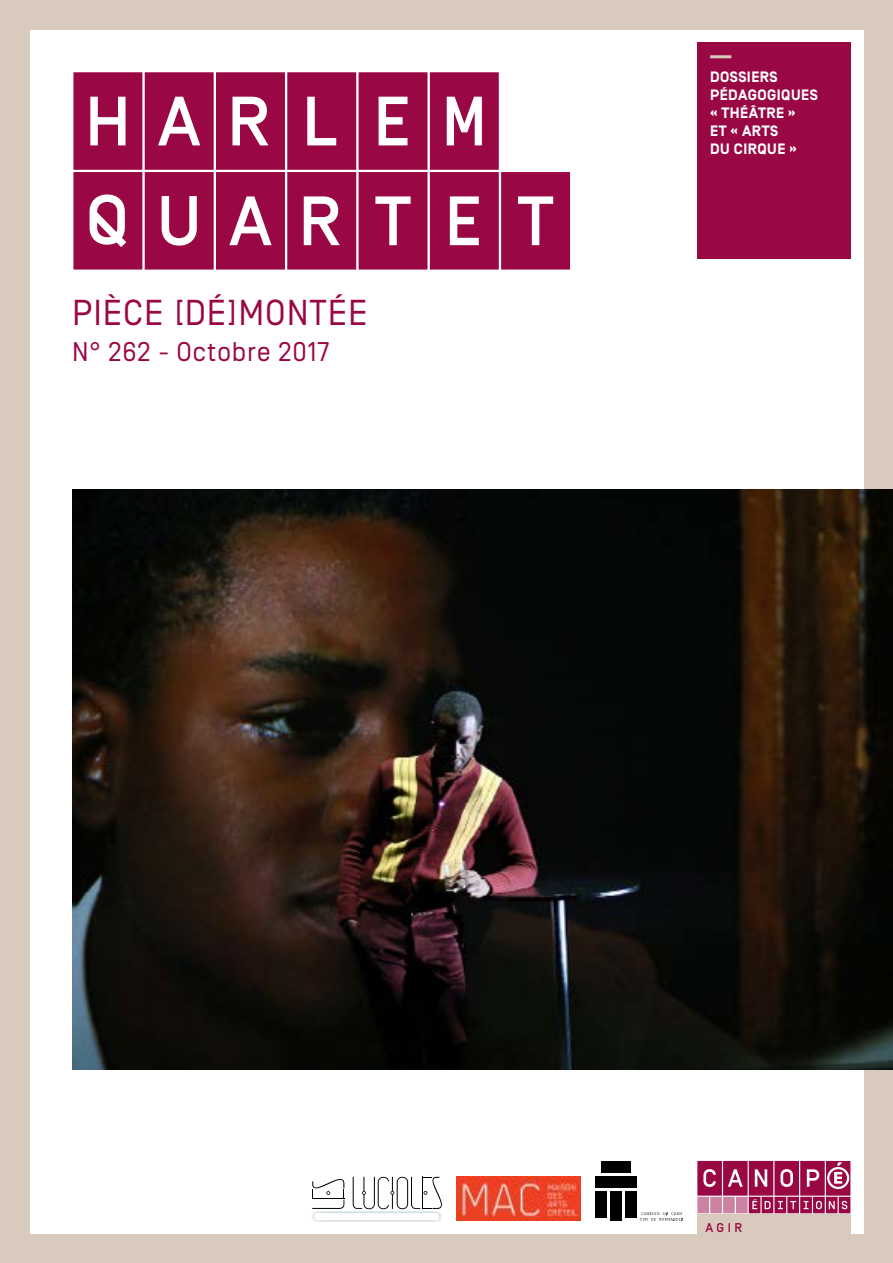
<style>
.page{position:relative;width:893px;height:1263px;background:#d8cabd}
.page>*{position:absolute;margin:0;border:0;box-sizing:border-box;transform-origin:0 0}
.Titre_livre{font:500 97.5px "Simplon CNDP";color:#9a0745}
.Complement_titre{font:36px "Simplon BP Regular";letter-spacing:.025em;color:#9a0745}
.N__Date{font:27px "Simplon BP Regular";letter-spacing:.025em;color:#9a0745}
.Intitule{font:700 15px/18px "Simplon BP";letter-spacing:.03em;color:#fff}
.t1{font:500 12.75px "Simplon BP";color:#9a0745}
</style>
<div class="page">
<div style="left:30px;top:30px;width:833px;height:1203px;background:#fff"></div>
<svg style="left:697px;top:1161px;width:153px;height:52px"></svg>
<div style="left:697px;top:1214px;width:153px;height:49px;background:#d8cabd"></div>
<img style="left:72px;top:489px;width:821px;height:580px">
<div style="left:697px;top:43px;width:153px;height:216px;background:#9a0745"></div>
<hr style="left:710px;top:55px;width:21px;height:3px;background:#d8cabd">
<svg style="left:640px;top:1211px;width:44px;height:10px"></svg>
<div style="left:595px;top:1176px;width:42px;height:12px;background:#000"></div>
<div style="left:595px;top:1191px;width:12px;height:26px;background:#000"></div>
<div style="left:610px;top:1191px;width:12px;height:29px;background:#000"></div>
<div style="left:625px;top:1191px;width:12px;height:26px;background:#000"></div>
<div style="left:601px;top:1161px;width:30px;height:12px;background:#000"></div>
<img style="left:457px;top:1177px;width:123px;height:43px">
<img style="left:312px;top:1211px;width:129px;height:11px">
<div style="left:315px;top:1213px;width:124px;height:7px;background:#fff;border-radius:3px"></div>
<svg style="left:353px;top:1177px;width:89px;height:32px"></svg>
<svg style="left:312px;top:1179px;width:32px;height:30px"></svg>
<p class="Titre_livre" style="left:72px;top:72px;width:429px">HARLEM</p>
<p class="Titre_livre" style="left:72px;top:172px;width:500px">QUARTET</p>
<p class="Complement_titre" style="left:72px;top:291px;width:297px">PIÈCE [DÉ]MONTÉE</p>
<p class="N__Date" style="left:72px;top:336px;width:258px">N° 262 - Octobre 2017</p>
<p class="Intitule" style="left:710px;top:68px;width:109px">DOSSIERS<br>PÉDAGOGIQUES « THÉÂTRE »<br>ET « ARTS</p>
<p class="Intitule" style="left:710px;top:140px;width:88px">DU CIRQUE »</p>
<p class="t1" style="left:705px;top:1220px;width:38px">AGIR</p>
</div>
